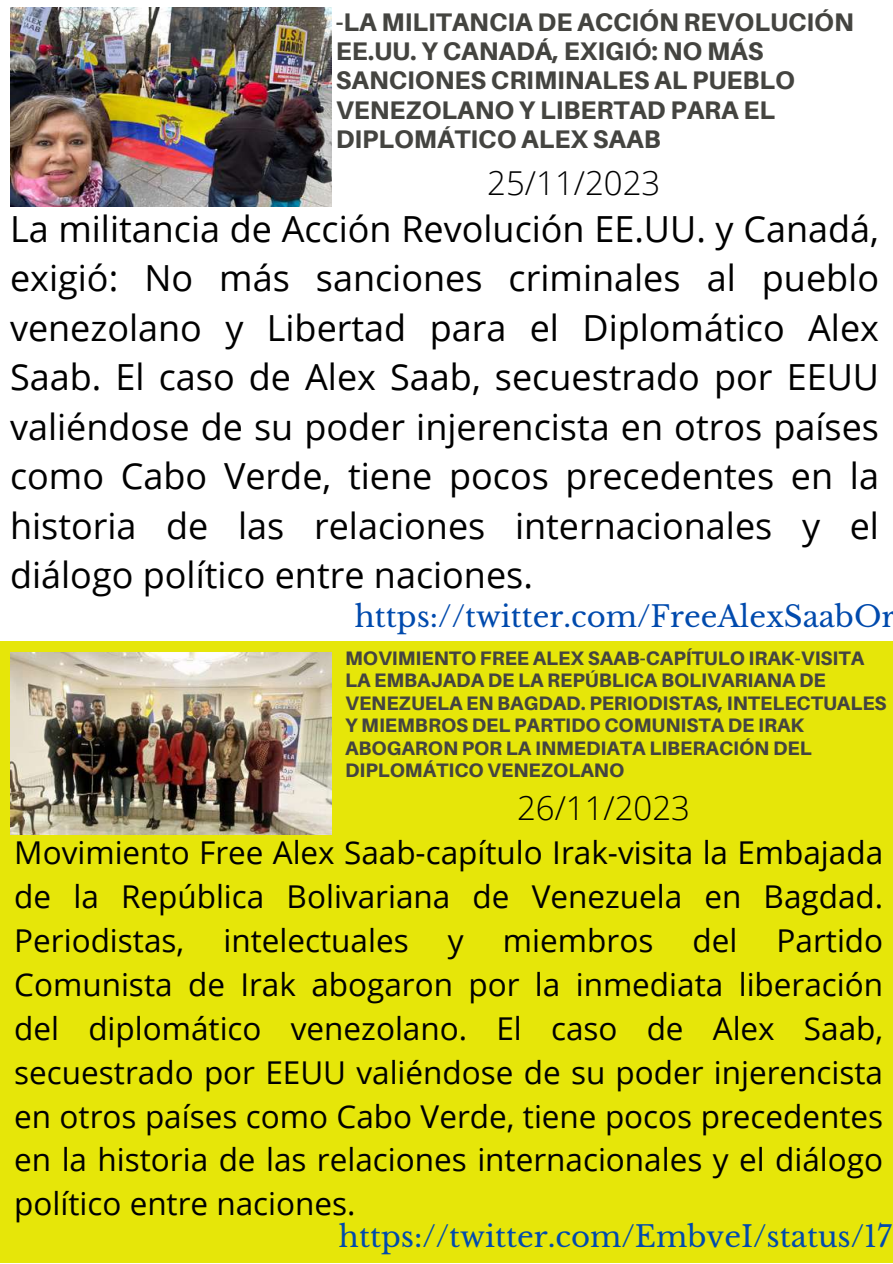
<style>
.page{position:relative;width:893px;height:1264px;background:#fff}
.page>*{position:absolute;margin:0;border:0;box-sizing:border-box;transform-origin:0 0}
.t1{font:36px/49.5px "Open Sans";color:#000;text-align:justify}
.t2{font:300 33px "Open Sans";color:#000}
.t3{font:31.5px/43.8px "Open Sans";color:#000;text-align:justify}
.t4{font:29.1px "Libre Baskerville";color:#004aad}
.t5{font:800 25.5px/29.2px "Aileron";color:#444440}
.t6{font:800 19.5px/22.5px "Aileron";color:#444440}
</style>
<div class="page">
<div style="left:0;top:641px;width:892px;height:621px;background:#e6e609"></div>
<img style="left:10px;top:652px;width:322px;height:182px">
<img style="left:10px;top:8px;width:322px;height:199px">
<p class="t5" style="left:336px;top:7px;width:519px">-LA MILITANCIA DE ACCIÓN REVOLUCIÓN<br>EE.UU. Y CANADÁ, EXIGIÓ: NO MÁS<br>SANCIONES CRIMINALES AL PUEBLO<br>VENEZOLANO Y LIBERTAD PARA EL<br>DIPLOMÁTICO ALEX SAAB</p>
<p class="t2" style="left:487px;top:159px;width:174px">25/11/2023</p>
<p class="t1" style="left:10px;top:203px;width:870px">La militancia de Acción Revolución EE.UU. y Canadá, exigió: No más sanciones criminales al pueblo venezolano y Libertad para el Diplomático Alex Saab. El caso de Alex Saab, secuestrado por EEUU valiéndose de su poder injerencista en otros países como Cabo Verde, tiene pocos precedentes en la historia de las relaciones internacionales y el diálogo político entre naciones.</p>
<p class="t4" style="left:355px;top:599px;width:542px">https://twitter.com/FreeAlexSaabOr</p>
<p class="t6" style="left:345px;top:646px;width:543px">MOVIMIENTO FREE ALEX SAAB-CAPÍTULO IRAK-VISITA LA EMBAJADA DE LA REPÚBLICA BOLIVARIANA DE VENEZUELA EN BAGDAD. PERIODISTAS, INTELECTUALES Y MIEMBROS DEL PARTIDO COMUNISTA DE IRAK ABOGARON POR LA INMEDIATA LIBERACIÓN DEL DIPLOMÁTICO VENEZOLANO</p>
<p class="t2" style="left:517px;top:785px;width:174px">26/11/2023</p>
<p class="t3" style="left:14px;top:830px;width:870px">Movimiento Free Alex Saab-capítulo Irak-visita la Embajada de la República Bolivariana de Venezuela en Bagdad.<br>Periodistas, intelectuales y miembros del Partido Comunista de Irak abogaron por la inmediata liberación del diplomático venezolano. El caso de Alex Saab, secuestrado por EEUU valiéndose de su poder injerencista en otros países como Cabo Verde, tiene pocos precedentes en la historia de las relaciones internacionales y el diálogo político entre naciones.</p>
<p class="t4" style="left:339px;top:1218px;width:554px">https://twitter.com/EmbveI/status/17</p>
</div>
